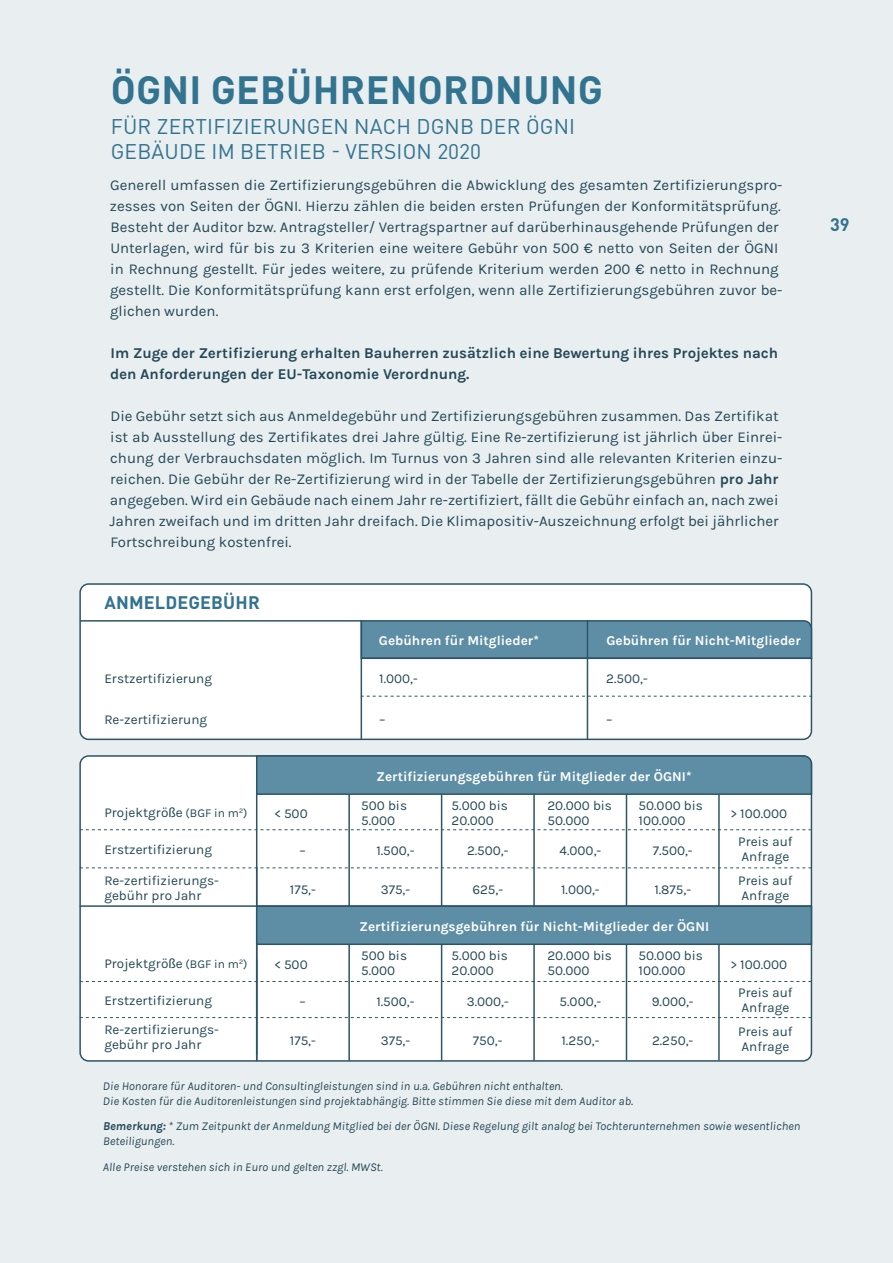
<style>
.page{position:relative;width:893px;height:1263px;background:#e9eef1}
.page>*{position:absolute;margin:0;border:0;box-sizing:border-box;transform-origin:0 0}
.t1{font:700 39px "DIN Pro";letter-spacing:.01em;color:#32738f}
.t2{font:21px/25.2px "DIN Pro";letter-spacing:.01em;color:#32738f}
.t3{font:700 18px "DIN Pro";letter-spacing:.01em;color:#32738f}
.t4{font:15px/21px "Karmilla";color:#244856}
.t5{font:700 15px/21px "Karmilla";color:#244856}
.Projektgrößen{font:13.5px/15px "Karla";color:#244856}
.t6{font:700 13.5px "Karla";color:#fff}
.t7{font:italic 12px/15px "Karla";letter-spacing:.005em;color:#244856}
.s1{font-weight:700}
.s2{font-family:"Myriad Pro"}
.s3{font-size:12px}
</style>
<div class="page">
<div style="left:80px;top:756px;width:731px;height:305px;background:#fff;border-radius:9px"></div>
<hr style="left:256px;top:794px;width:1px;height:267px;background:#2d5467">
<hr style="left:348px;top:794px;width:2px;height:267px;background:#2d5467">
<svg style="left:80px;top:829px;width:731px;height:1px"></svg>
<svg style="left:80px;top:981px;width:731px;height:1px"></svg>
<hr style="left:441px;top:794px;width:1px;height:267px;background:#2d5467">
<hr style="left:533px;top:794px;width:2px;height:267px;background:#2d5467">
<hr style="left:626px;top:793px;width:1px;height:267px;background:#2d5467">
<hr style="left:718px;top:793px;width:2px;height:267px;background:#2d5467">
<svg style="left:255px;top:755px;width:558px;height:41px;background:#5e8ca2"></svg>
<div style="left:256px;top:905px;width:556px;height:40px;background:#5e8ea5;border:2px solid #2d5467"></div>
<hr style="left:256px;top:959px;width:1px;height:102px;background:#2d5467">
<svg style="left:80px;top:867px;width:731px;height:1px"></svg>
<hr style="left:80px;top:905px;width:731px;height:2px;background:#2d5467">
<svg style="left:80px;top:1017px;width:731px;height:1px"></svg>
<div style="left:80px;top:584px;width:731px;height:155px;background:#fff;border-radius:9px"></div>
<div style="left:79px;top:583px;width:733px;height:157px;border:2px solid #2d5467;border-radius:9px"></div>
<svg style="left:360px;top:619px;width:453px;height:41px;background:#6491a7"></svg>
<hr style="left:361px;top:620px;width:1px;height:120px;background:#2d5467">
<svg style="left:362px;top:696px;width:450px;height:1px"></svg>
<hr style="left:80px;top:620px;width:281px;height:2px;background:#2d5467">
<hr style="left:361px;top:657px;width:451px;height:2px;background:#2d5467">
<hr style="left:587px;top:620px;width:1px;height:120px;background:#2d5467">
<p class="t1" style="left:111px;top:64px;width:494px">ÖGNI GEBÜHRENORDNUNG</p>
<p class="t2" style="left:111px;top:113px;width:466px">FÜR ZERTIFIZIERUNGEN NACH DGNB DER ÖGNI<br>GEBÄUDE IM BETRIEB - VERSION 2020</p>
<p class="t4" style="left:110px;top:175px;width:674px">Generell umfassen die Zertifizierungsgebühren die Abwicklung des gesamten Zertifizierungspro&shy;zesses von Seiten der ÖGNI. Hierzu zählen die beiden ersten Prüfungen der Konformitätsprüfung.<br>Besteht der Auditor bzw. Antragsteller/ Vertragspartner auf darüberhinausgehende Prüfungen der Unterlagen, wird für bis zu 3 Kriterien eine weitere Gebühr von 500 € netto von Seiten der ÖGNI in Rechnung gestellt. Für jedes weitere, zu prüfende Kriterium werden 200 € netto in Rechnung gestellt. Die Konformitätsprüfung kann erst erfolgen, wenn alle Zertifizierungsgebühren zuvor be&shy;glichen wurden.</p>
<p class="t5" style="left:110px;top:343px;width:669px">Im Zuge der Zertifizierung erhalten Bauherren zusätzlich eine Bewertung ihres Projektes nach den Anforderungen der EU-Taxonomie Verordnung.</p>
<p class="t4" style="left:110px;top:406px;width:674px">Die Gebühr setzt sich aus Anmeldegebühr und Zertifizierungsgebühren zusammen. Das Zertifikat ist ab Ausstellung des Zertifikates drei Jahre gültig. Eine Re-zertifizierung ist jährlich über Einrei&shy;chung der Verbrauchsdaten möglich. Im Turnus von 3 Jahren sind alle relevanten Kriterien einzu&shy;reichen. Die Gebühr der Re-Zertifizierung wird in der Tabelle der Zertifizierungsgebühren <span class="s1">pro Jahr </span>angegeben. Wird ein Gebäude nach einem Jahr re-zertifiziert, fällt die Gebühr einfach an, nach zwei Jahren zweifach und im dritten Jahr dreifach. Die Klimapositiv-Auszeichnung erfolgt bei jährlicher Fortschreibung kostenfrei.</p>
<p class="t3" style="left:104px;top:590px;width:157px">ANMELDEGEBÜHR</p>
<p class="t6" style="left:379px;top:632px;width:162px">Gebühren für Mitglieder*</p>
<p class="t6" style="left:606px;top:632px;width:196px">Gebühren für Nicht-Mitglieder</p>
<p class="Projektgrößen" style="left:104px;top:671px;width:109px">Erstzertifizierung</p>
<p class="Projektgrößen" style="left:379px;top:671px;width:40px">1.000,-</p>
<p class="Projektgrößen" style="left:606px;top:671px;width:43px">2.500,-</p>
<p class="Projektgrößen" style="left:104px;top:712px;width:104px">Re-zertifizierung</p>
<p class="Projektgrößen" style="left:379px;top:712px;width:8px">–</p>
<p class="Projektgrößen" style="left:606px;top:712px;width:8px">–</p>
<p class="t6" style="left:376px;top:769px;width:317px">Zertifizierungsgebühren für Mitglieder der ÖGNI*</p>
<p class="Projektgrößen" style="left:104px;top:805px;width:145px">Projektgrö<span class="s2">ß</span>e <span class="s3">(BGF in m</span><sup>2</sup><span class="s3">)</span></p>
<p class="Projektgrößen" style="left:275px;top:806px;width:35px">&lt; 500</p>
<p class="Projektgrößen" style="left:361px;top:798px;width:47px">500 bis<br>5.000</p>
<p class="Projektgrößen" style="left:452px;top:798px;width:58px">5.000 bis</p>
<p class="Projektgrößen" style="left:452px;top:813px;width:44px">20.000</p>
<p class="Projektgrößen" style="left:547px;top:798px;width:66px">20.000 bis<br>50.000</p>
<p class="Projektgrößen" style="left:639px;top:798px;width:66px">50.000 bis</p>
<p class="Projektgrößen" style="left:639px;top:813px;width:48px">100.000</p>
<p class="Projektgrößen" style="left:731px;top:806px;width:58px">&gt; 100.000</p>
<p class="Projektgrößen" style="left:104px;top:842px;width:109px">Erstzertifizierung</p>
<p class="Projektgrößen" style="left:300px;top:843px;width:8px">–</p>
<p class="Projektgrößen" style="left:376px;top:843px;width:40px">1.500,-</p>
<p class="Projektgrößen" style="left:467px;top:843px;width:43px">2.500,-</p>
<p class="Projektgrößen" style="left:560px;top:843px;width:43px">4.000,-</p>
<p class="Projektgrößen" style="left:653px;top:843px;width:41px">7.500,-</p>
<p class="Projektgrößen" style="left:738px;top:834px;width:56px">Preis auf</p>
<p class="Projektgrößen" style="left:741px;top:849px;width:49px">Anfrage</p>
<p class="Projektgrößen" style="left:104px;top:873px;width:116px">Re-zertifizierungs&shy;gebühr pro Jahr</p>
<p class="Projektgrößen" style="left:290px;top:882px;width:27px">175,-</p>
<p class="Projektgrößen" style="left:381px;top:882px;width:31px">375,-</p>
<p class="Projektgrößen" style="left:472px;top:882px;width:32px">625,-</p>
<p class="Projektgrößen" style="left:561px;top:882px;width:40px">1.000,-</p>
<p class="Projektgrößen" style="left:654px;top:882px;width:38px">1.875,-</p>
<p class="Projektgrößen" style="left:738px;top:873px;width:56px">Preis auf</p>
<p class="Projektgrößen" style="left:741px;top:888px;width:49px">Anfrage</p>
<p class="t6" style="left:360px;top:919px;width:351px">Zertifizierungsgebühren für Nicht-Mitglieder der ÖGNI</p>
<p class="Projektgrößen" style="left:104px;top:957px;width:145px">Projektgrö<span class="s2">ß</span>e <span class="s3">(BGF in m</span><sup>2</sup><span class="s3">)</span></p>
<p class="Projektgrößen" style="left:275px;top:957px;width:35px">&lt; 500</p>
<p class="Projektgrößen" style="left:361px;top:949px;width:47px">500 bis<br>5.000</p>
<p class="Projektgrößen" style="left:452px;top:949px;width:58px">5.000 bis</p>
<p class="Projektgrößen" style="left:452px;top:964px;width:44px">20.000</p>
<p class="Projektgrößen" style="left:547px;top:949px;width:66px">20.000 bis<br>50.000</p>
<p class="Projektgrößen" style="left:639px;top:949px;width:66px">50.000 bis</p>
<p class="Projektgrößen" style="left:639px;top:964px;width:48px">100.000</p>
<p class="Projektgrößen" style="left:731px;top:957px;width:58px">&gt; 100.000</p>
<p class="Projektgrößen" style="left:104px;top:993px;width:109px">Erstzertifizierung</p>
<p class="Projektgrößen" style="left:104px;top:1022px;width:116px">Re-zertifizierungs&shy;gebühr pro Jahr</p>
<p class="Projektgrößen" style="left:300px;top:994px;width:8px">–</p>
<p class="Projektgrößen" style="left:290px;top:1033px;width:27px">175,-</p>
<p class="Projektgrößen" style="left:376px;top:994px;width:40px">1.500,-</p>
<p class="Projektgrößen" style="left:381px;top:1033px;width:31px">375,-</p>
<p class="Projektgrößen" style="left:467px;top:994px;width:43px">3.000,-</p>
<p class="Projektgrößen" style="left:473px;top:1033px;width:31px">750,-</p>
<p class="Projektgrößen" style="left:560px;top:994px;width:43px">5.000,-</p>
<p class="Projektgrößen" style="left:561px;top:1033px;width:39px">1.250,-</p>
<p class="Projektgrößen" style="left:652px;top:994px;width:43px">9.000,-</p>
<p class="Projektgrößen" style="left:652px;top:1033px;width:43px">2.250,-</p>
<p class="Projektgrößen" style="left:738px;top:985px;width:56px">Preis auf</p>
<p class="Projektgrößen" style="left:741px;top:1000px;width:49px">Anfrage</p>
<p class="Projektgrößen" style="left:738px;top:1024px;width:56px">Preis auf</p>
<p class="Projektgrößen" style="left:741px;top:1039px;width:49px">Anfrage</p>
<p class="t7" style="left:103px;top:1078px;width:461px">Die Honorare für Auditoren- und Consultingleistungen sind in u.a. Gebühren nicht enthalten.</p>
<p class="t7" style="left:103px;top:1093px;width:532px">Die Kosten für die Auditorenleistungen sind projektabhängig. Bitte stimmen Sie diese mit dem Auditor ab.</p>
<p class="t7" style="left:103px;top:1118px;width:699px"><span class="s1">Bemerkung:</span> * Zum Zeitpunkt der Anmeldung Mitglied bei der ÖGNI. Diese Regelung gilt analog bei Tochterunternehmen sowie wesentlichen<br>Beteiligungen.</p>
<p class="t7" style="left:103px;top:1159px;width:281px">Alle Preise verstehen sich in Euro und gelten zzgl. MWSt.</p>
<p class="t3" style="left:830px;top:212px;width:21px">39</p>
</div>
